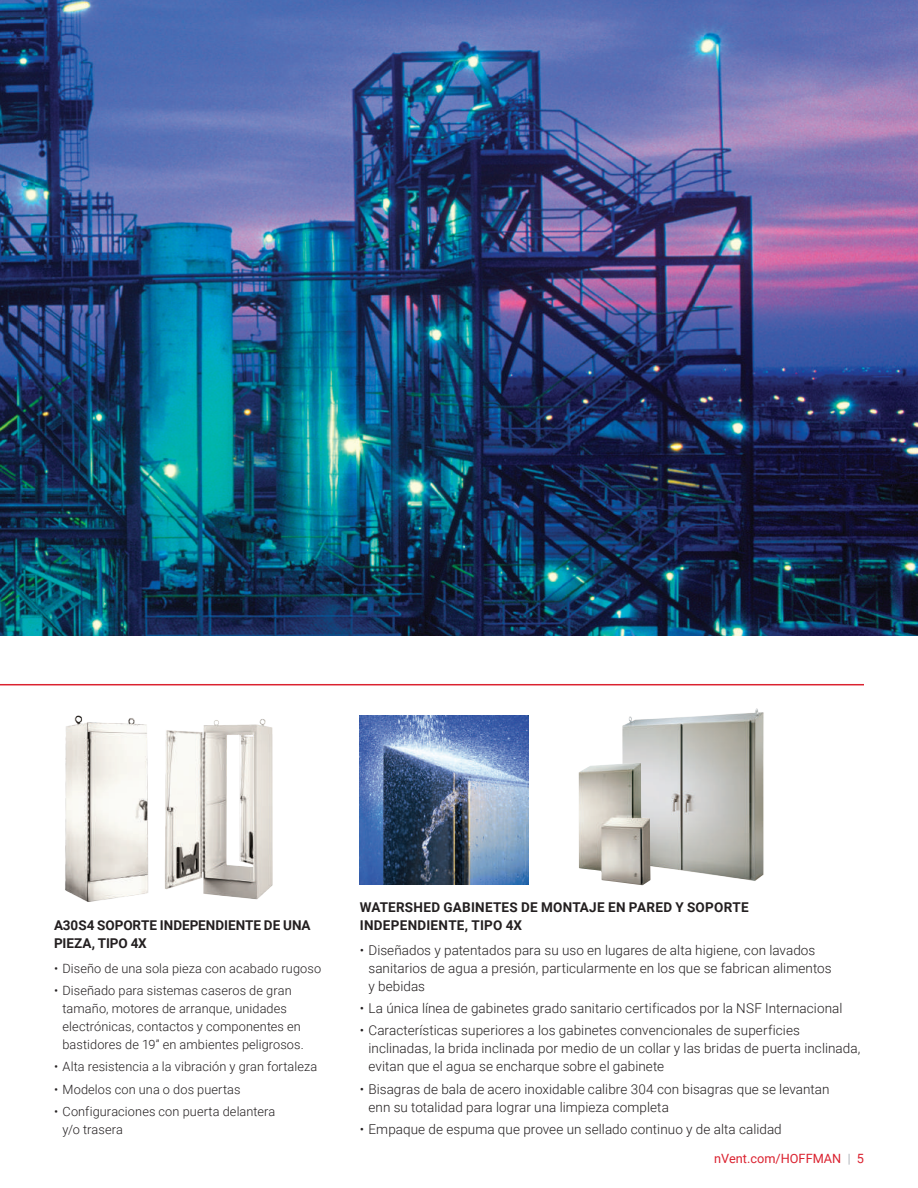
<style>
.page{position:relative;width:918px;height:1188px;background:#fff}
.page>*{position:absolute;margin:0;border:0;box-sizing:border-box;transform-origin:0 0}
.t1{font:300 13.5px/18px "Roboto";letter-spacing:.005em;color:#231f20}
.t2{font:700 13.5px/18px "Roboto";letter-spacing:.015em;color:#231f20}
.t3{font:700 13.5px/18px "Roboto";letter-spacing:-.005em;color:#231f20}
.t4{font:300 12.75px/18px "Roboto";letter-spacing:.01em;color:#231f20}
.t5{font:12.75px "Roboto";color:#db2230}
.s1{font-weight:300;color:#8f959e}
</style>
<div class="page">
<img style="left:0;top:0;width:918px;height:636px">
<img style="left:65px;top:715px;width:84px;height:187px">
<img style="left:165px;top:719px;width:108px;height:181px">
<img style="left:622px;top:708px;width:142px;height:173px">
<img style="left:579px;top:763px;width:72px;height:122px">
<img style="left:360px;top:716px;width:168px;height:168px">
<hr style="left:0;top:684px;width:864px;height:1px;background:#db2230">
<p class="t3" style="left:54px;top:916px;width:258px">A30S4 SOPORTE INDEPENDIENTE DE UNA<br>PIEZA, TIPO 4X</p>
<p class="t4" style="left:54px;top:959px;width:269px">• Diseño de una sola pieza con acabado rugoso</p>
<p class="t4" style="left:63px;top:981px;width:243px;text-indent:-9px">• Diseñado para sistemas caseros de gran tamaño, motores de arranque, unidades electrónicas, contactos y componentes en bastidores de 19” en ambientes peligrosos.</p>
<p class="t4" style="left:54px;top:1057px;width:265px">• Alta resistencia a la vibración y gran fortaleza</p>
<p class="t4" style="left:54px;top:1080px;width:188px">• Modelos con una o dos puertas</p>
<p class="t4" style="left:63px;top:1102px;width:214px;text-indent:-9px">• Configuraciones con puerta delantera y/o trasera</p>
<p class="t2" style="left:360px;top:898px;width:390px">WATERSHED GABINETES DE MONTAJE EN PARED Y SOPORTE<br>INDEPENDIENTE, TIPO 4X</p>
<p class="t1" style="left:368px;top:941px;width:465px;text-indent:-9px">• Diseñados y patentados para su uso en lugares de alta higiene, con lavados sanitarios de agua a presión, particularmente en los que se fabrican alimentos y bebidas</p>
<p class="t1" style="left:360px;top:999px;width:484px">• La única línea de gabinetes grado sanitario certificados por la NSF Internacional</p>
<p class="t1" style="left:368px;top:1021px;width:493px;text-indent:-9px">• Características superiores a los gabinetes convencionales de superficies inclinadas, la brida inclinada por medio de un collar y las bridas de puerta inclinada, evitan que el agua se encharque sobre el gabinete</p>
<p class="t1" style="left:368px;top:1079px;width:463px;text-indent:-9px">• Bisagras de bala de acero inoxidable calibre 304 con bisagras que se levantan enn su totalidad para lograr una limpieza completa</p>
<p class="t1" style="left:360px;top:1120px;width:423px">• Empaque de espuma que provee un sellado continuo y de alta calidad</p>
<p class="t5" style="left:714px;top:1150px;width:151px">nVent.com/HOFFMAN <span class="s1">|</span> 5</p>
</div>
